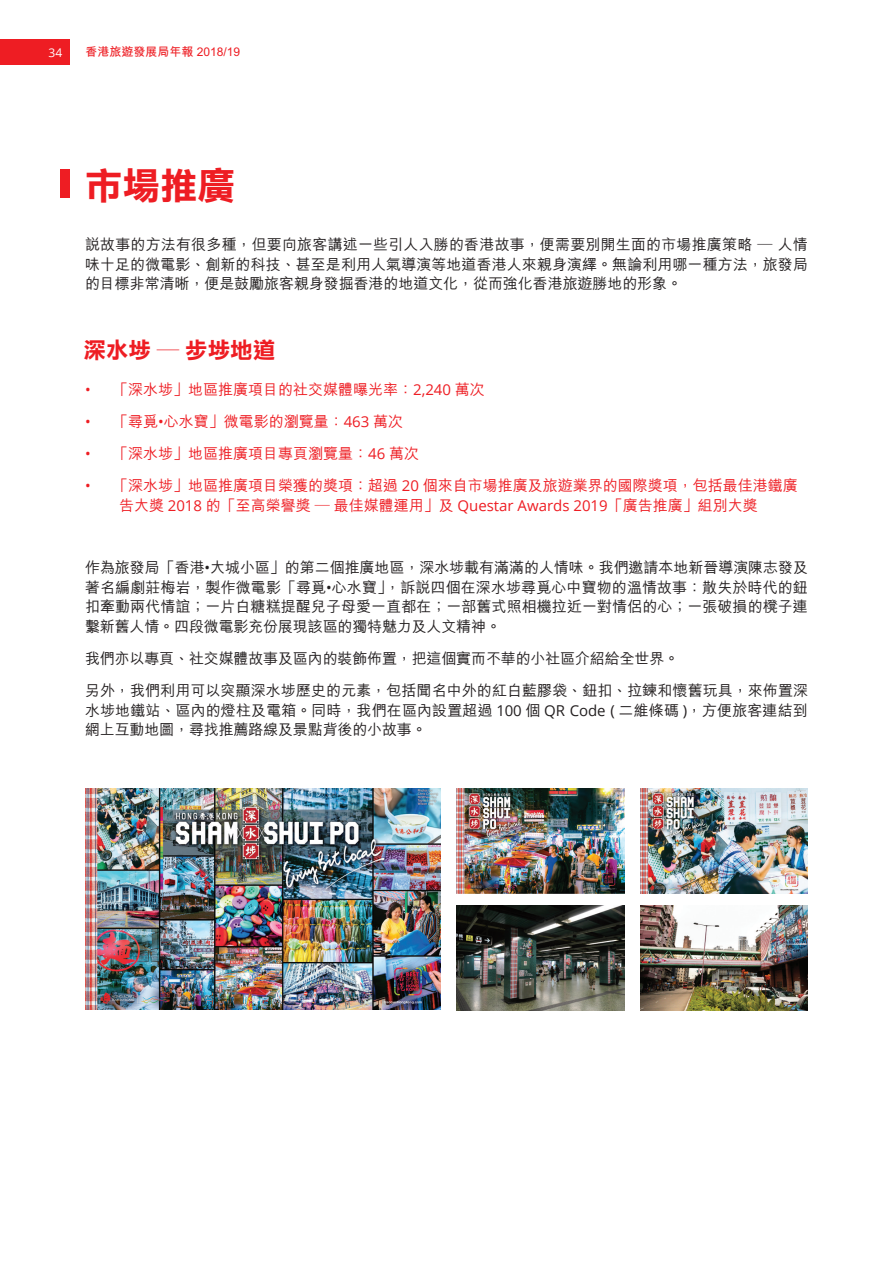
<style>
.page{position:relative;width:893px;height:1263px;background:#fff}
.page>*{position:absolute;margin:0;border:0;box-sizing:border-box;transform-origin:0 0}
.t1{font:37.5px "DF Li Hei Std W7";color:#ee1d23}
.t2{font:22.5px "DF Li Hei Std W7";color:#ee1d23}
.段落樣式1a{font:500 15px/19.5px "M Hei HK";letter-spacing:-.005em;color:#231f20;text-align:justify}
.t3{font:500 15px/19.5px "M Hei HK";color:#ee1d23;text-align:center}
.t4{font:700 12px "M Hei HK";color:#ee1d23}
.t5{font:12px "Open Sans";color:#fff}
.s1{font-family:"Open Sans";font-weight:400}
</style>
<div class="page">
<div style="left:0;top:39px;width:70px;height:26px;background:#ee1d23"></div>
<div style="left:60px;top:169px;width:10px;height:29px;background:#ee1d23"></div>
<img style="left:457px;top:788px;width:167px;height:105px">
<img style="left:457px;top:906px;width:167px;height:105px">
<img style="left:641px;top:788px;width:167px;height:105px">
<img style="left:641px;top:906px;width:167px;height:105px">
<img style="left:85px;top:788px;width:355px;height:222px">
<p class="t5" style="left:48px;top:44px;width:15px">34</p>
<p class="t4" style="left:85px;top:43px;width:156px">香港旅遊發展局年報 2018/19</p>
<p class="t1" style="left:85px;top:165px;width:151px">市場推廣</p>
<p class="段落樣式1a" style="left:85px;top:234px;width:724px">說故事的方法有很多種，但要向旅客講述一些引人入勝的香港故事，便需要別開生面的市場推廣策略 ─ 人情味十足的微電影、創新的科技、甚至是利用人氣導演等地道香港人來親身演繹。無論利用哪一種方法，旅發局的目標非常清晰，便是鼓勵旅客親身發掘香港的地道文化，從而強化香港旅遊勝地的形象。</p>
<p class="t2" style="left:84px;top:337px;width:193px">深水埗 ─ 步埗地道</p>
<p class="t3" style="left:85px;top:378px;width:401px"><span class="s1">•</span> 「深水埗」地區推廣項目的社交媒體曝光率：<span class="s1">2,240</span> 萬次</p>
<p class="t3" style="left:85px;top:410px;width:320px"><span class="s1">•</span> 「尋覓<span class="s1">•</span>心水寶」微電影的瀏覽量：<span class="s1">463</span> 萬次</p>
<p class="t3" style="left:85px;top:442px;width:335px"><span class="s1">•</span> 「深水埗」地區推廣項目專頁瀏覽量：<span class="s1">46</span> 萬次</p>
<p class="t3" style="left:85px;top:475px;width:714px"><span class="s1">•</span> 「深水埗」地區推廣項目榮獲的獎項：超過 <span class="s1">20</span> 個來自市場推廣及旅遊業界的國際獎項，包括最佳港鐵廣告大獎 <span class="s1">2018</span> 的「至高榮譽獎 ─ 最佳媒體運用」及 <span class="s1">Questar Awards 2019</span>「廣告推廣」組別大獎</p>
<p class="段落樣式1a" style="left:85px;top:557px;width:725px">作為旅發局「香港<span class="s1">•</span>大城小區」的第二個推廣地區，深水埗載有滿滿的人情味。我們邀請本地新晉導演陳志發及著名編劇莊梅岩，製作微電影「尋覓<span class="s1">•</span>心水寶」，訴說四個在深水埗尋覓心中寶物的溫情故事：散失於時代的鈕扣牽動兩代情誼；一片白糖糕提醒兒子母愛一直都在；一部舊式照相機拉近一對情侶的心；一張破損的櫈子連繫新舊人情。四段微電影充份展現該區的獨特魅力及人文精神。</p>
<p class="段落樣式1a" style="left:85px;top:647px;width:596px">我們亦以專頁、社交媒體故事及區內的裝飾佈置，把這個實而不華的小社區介紹給全世界。</p>
<p class="段落樣式1a" style="left:85px;top:680px;width:725px">另外，我們利用可以突顯深水埗歷史的元素，包括聞名中外的紅白藍膠袋、鈕扣、拉鍊和懷舊玩具，來佈置深水埗地鐵站、區內的燈柱及電箱。同時，我們在區內設置超過 <span class="s1">100</span> 個 <span class="s1">QR Code (</span> 二維條碼 <span class="s1">)</span>，方便旅客連結到網上互動地圖，尋找推薦路線及景點背後的小故事。</p>
</div>
